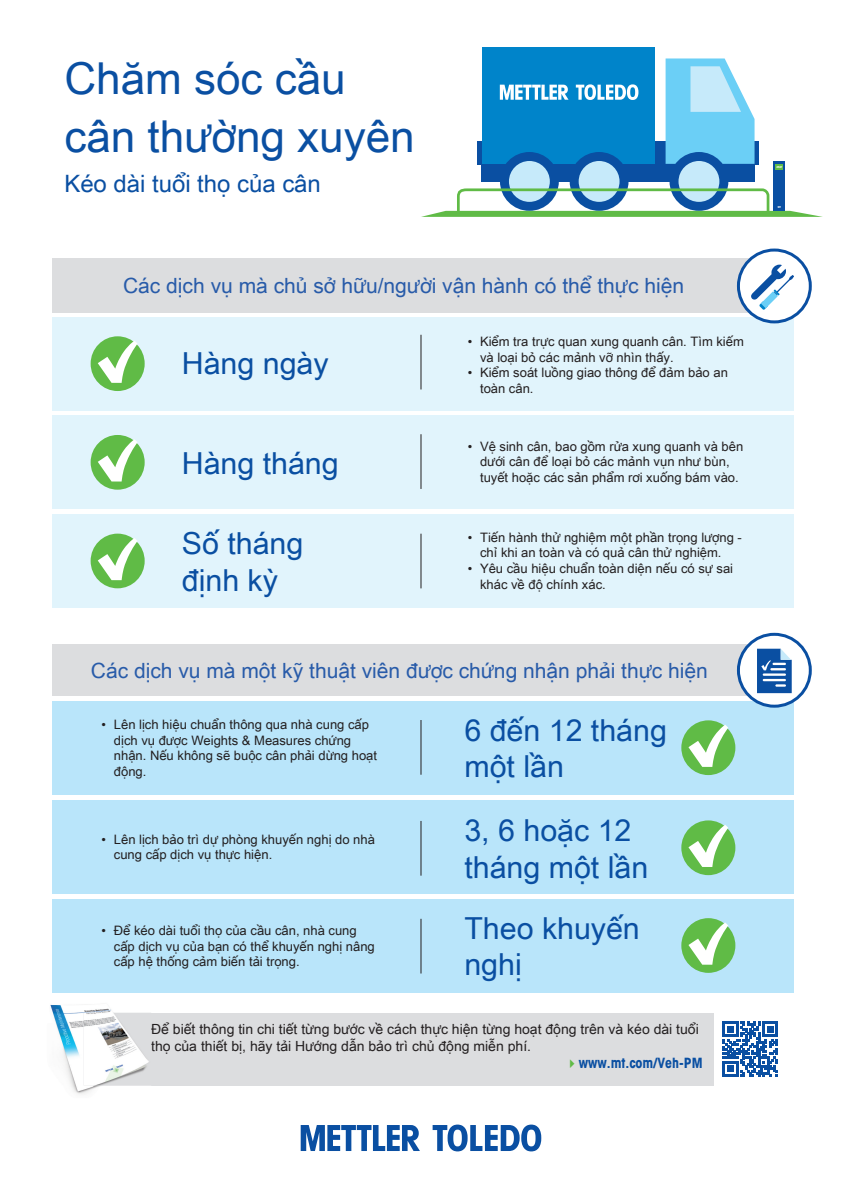
<style>
.page{position:relative;width:842px;height:1191px;background:#fff}
.page>*{position:absolute;margin:0;border:0;box-sizing:border-box;transform-origin:0 0}
.t1{font:44px/57.6px "Arial Unicode MS";color:#0a4fa2}
.t2{font:30.3px/36.4px "Arial Unicode MS";color:#0a4fa2}
.t3{font:23.9px "Arial Unicode MS";color:#0a4fa2}
.t4{font:21px "Arial Unicode MS";color:#285ba9}
.t5{font:14px/16.8px "Arial Unicode MS";color:#231f20}
.t6{font:700 condensed 14px "Avant Garde";color:#0a4fa2}
.t7{font:13px/15.6px "Arial Unicode MS";color:#231f20}
.t8{font:700 condensed 2.7px "Avant Garde";color:#fff}
</style>
<div class="page">
<div style="left:52px;top:644px;width:742px;height:52px;background:#dcdddf"></div>
<div style="left:52px;top:258px;width:742px;height:55px;background:#dcdddf"></div>
<div style="left:477px;top:141px;width:282px;height:23px;background:#0a4fa2"></div>
<svg style="left:666px;top:58px;width:88px;height:106px;background:#8bd8f7"></svg>
<div style="left:482px;top:47px;width:173px;height:117px;background:#0084ca"></div>
<div style="left:482px;top:164px;width:273px;height:17px;background:#0a4fa2"></div>
<div style="left:570px;top:152px;width:58px;height:59px;background:#0a4fa2;border-radius:50%"></div>
<div style="left:579px;top:161px;width:40px;height:41px;background:#c6eafa;border-radius:50%"></div>
<div style="left:669px;top:152px;width:59px;height:59px;background:#0a4fa2;border-radius:50%"></div>
<div style="left:678px;top:161px;width:41px;height:41px;background:#c6eafa;border-radius:50%"></div>
<div style="left:500px;top:152px;width:59px;height:59px;background:#0a4fa2;border-radius:50%"></div>
<div style="left:509px;top:161px;width:41px;height:41px;background:#c6eafa;border-radius:50%"></div>
<svg style="left:421px;top:187px;width:402px;height:30px"></svg>
<div style="left:774px;top:161px;width:11px;height:50px;background:#0a4fa2"></div>
<div style="left:775px;top:164px;width:8px;height:6px;background:#60bb46"></div>
<svg style="left:433px;top:1124px;width:108px;height:27px"></svg>
<svg style="left:301px;top:1125px;width:119px;height:26px"></svg>
<div style="left:84px;top:1012px;width:630px;height:73px;background:#dcdddf"></div>
<img style="left:50px;top:1005px;width:101px;height:89px">
<img style="left:84px;top:1012px;width:67px;height:73px">
<div style="left:52px;top:317px;width:742px;height:93px;background:#e1f4fc"></div>
<div style="left:91px;top:336px;width:54px;height:55px;background:#60bb46;border-radius:50%"></div>
<svg style="left:98px;top:341px;width:40px;height:42px"></svg>
<hr style="left:421px;top:335px;width:1px;height:54px;background:#231f20">
<div style="left:52px;top:415px;width:742px;height:94px;background:#e1f4fc"></div>
<div style="left:91px;top:435px;width:54px;height:55px;background:#60bb46;border-radius:50%"></div>
<svg style="left:98px;top:439px;width:40px;height:42px"></svg>
<hr style="left:421px;top:434px;width:1px;height:55px;background:#231f20">
<div style="left:52px;top:514px;width:742px;height:94px;background:#e1f4fc"></div>
<div style="left:91px;top:533px;width:54px;height:55px;background:#60bb46;border-radius:50%"></div>
<svg style="left:98px;top:538px;width:40px;height:42px"></svg>
<hr style="left:421px;top:533px;width:1px;height:55px;background:#231f20">
<div style="left:52px;top:701px;width:742px;height:93px;background:#b9e5fa"></div>
<hr style="left:421px;top:720px;width:1px;height:54px;background:#231f20">
<div style="left:52px;top:800px;width:742px;height:93px;background:#b9e5fa"></div>
<div style="left:681px;top:820px;width:54px;height:55px;background:#60bb46;border-radius:50%"></div>
<svg style="left:688px;top:824px;width:40px;height:43px"></svg>
<hr style="left:421px;top:821px;width:1px;height:54px;background:#231f20">
<div style="left:52px;top:898px;width:742px;height:94px;background:#b9e5fa"></div>
<div style="left:681px;top:918px;width:54px;height:55px;background:#60bb46;border-radius:50%"></div>
<svg style="left:688px;top:922px;width:40px;height:42px"></svg>
<hr style="left:421px;top:918px;width:1px;height:55px;background:#231f20">
<svg style="left:723px;top:1021px;width:55px;height:55px"></svg>
<div style="left:681px;top:720px;width:54px;height:55px;background:#60bb46;border-radius:50%"></div>
<svg style="left:688px;top:724px;width:40px;height:43px"></svg>
<div style="left:738px;top:250px;width:72px;height:72px;background:#fff;border-radius:50%"></div>
<div style="left:737px;top:248px;width:75px;height:75px;border:3px solid #0a4fa2;border-radius:50%"></div>
<svg style="left:751px;top:264px;width:43px;height:46px"></svg>
<div style="left:738px;top:634px;width:72px;height:72px;background:#fff;border-radius:50%"></div>
<div style="left:737px;top:633px;width:75px;height:74px;border:3px solid #0a4fa2;border-radius:50%"></div>
<svg style="left:757px;top:648px;width:35px;height:45px;background:#4379b8"></svg>
<svg style="left:576px;top:84px;width:62px;height:16px"></svg>
<svg style="left:500px;top:85px;width:68px;height:15px"></svg>
<h1 class="t1" style="left:64px;top:49px;width:352px">Chăm sóc cầu cân thường xuyên</h1>
<h3 class="t3" style="left:64px;top:166px;width:258px">Kéo dài tuổi thọ của cân</h3>
<h3 class="t4" style="left:123px;top:271px;width:562px">Các dịch vụ mà chủ sở hữu/người vận hành có thể thực hiện</h3>
<h2 class="t2" style="left:182px;top:344px;width:148px">Hàng ngày</h2>
<p class="t7" style="left:480px;top:333px;width:265px;text-indent:-12px">• Kiểm tra trực quan xung quanh cân. Tìm kiếm và loại bỏ các mảnh vỡ nhìn thấy.</p>
<p class="t7" style="left:480px;top:365px;width:249px;text-indent:-12px">• Kiểm soát luồng giao thông để đảm bảo an toàn cân.</p>
<h2 class="t2" style="left:182px;top:444px;width:158px">Hàng tháng</h2>
<p class="t7" style="left:480px;top:438px;width:265px;text-indent:-12px">• Vệ sinh cân, bao gồm rửa xung quanh và bên dưới cân để loại bỏ các mảnh vụn như bùn, tuyết hoặc các sản phẩm rơi xuống bám vào.</p>
<h2 class="t2" style="left:182px;top:525px;width:123px">Số tháng định kỳ</h2>
<p class="t7" style="left:480px;top:529px;width:263px;text-indent:-12px">• Tiến hành thử nghiệm mộ t phầ n trọng lượng - chỉ khi an toàn và có quả cân thử nghiệm.</p>
<p class="t7" style="left:480px;top:560px;width:255px;text-indent:-12px">• Yêu cầu hiệu chuẩn toàn diện nếu có sự sai khác về độ chính xác.</p>
<h3 class="t4" style="left:91px;top:655px;width:618px">Các dịch vụ mà một kỹ thuật viên được chứng nhận phải thực hiện</h3>
<p class="t7" style="left:114px;top:716px;width:265px;text-indent:-12px">• Lên lịch hiệu chuẩn thông qua nhà cung cấp dịch vụ được Weights &amp; Measures chứng nhận. Nếu không sẽ buộc cân phải dừng hoạt động.</p>
<p class="t7" style="left:114px;top:831px;width:263px;text-indent:-12px">• Lên lịch bảo trì dự phòng khuyến nghị do nhà cung cấp dịch vụ thực hiện.</p>
<p class="t7" style="left:114px;top:922px;width:262px;text-indent:-12px">• Để kéo dài tuổi thọ của cầu cân, nhà cung cấp dịch vụ của bạn có thể khuyến nghị nâng cấp hệ thống cảm biến tải trọng.</p>
<h2 class="t2" style="left:464px;top:711px;width:204px">6 đến 12 tháng một lần</h2>
<h2 class="t2" style="left:464px;top:812px;width:185px">3, 6 hoặc 12 tháng một lần</h2>
<h2 class="t2" style="left:464px;top:909px;width:177px">Theo khuyến nghị</h2>
<p class="t5" style="left:151px;top:1020px;width:549px">Để biết thông tin chi tiết từng bước về cách thực hiện từng hoạt động trên và kéo dài tuổi thọ của thiết bị, hãy tải Hướng dẫn bảo trì chủ động miễn phí.</p>
<p class="t6" style="left:579px;top:1053px;width:125px">www.mt.com/Veh-PM</p>
<p class="t8" style="left:776px;top:165px;width:8px">4587</p>
<p class="t8" style="left:778px;top:205px;width:5px">MT</p>
</div>
